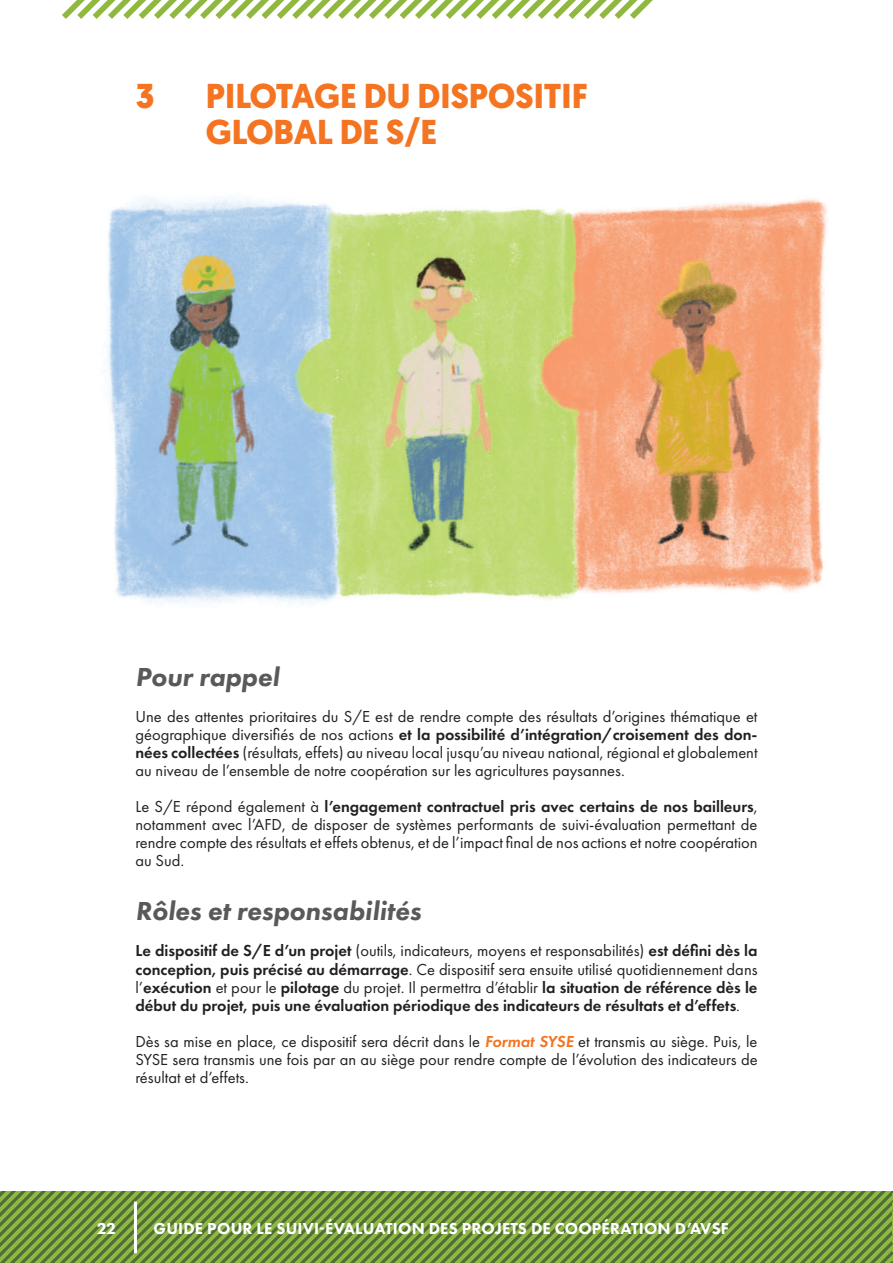
<style>
.page{position:relative;width:893px;height:1263px;background:#fff}
.page>*{position:absolute;margin:0;border:0;box-sizing:border-box;transform-origin:0 0}
.t1{font:700 34.5px/36.2px "Geomanist";color:#f47422}
.t2{font:italic 800 27px "Futura PT";color:#58595b}
.t3{font:16.5px/18px "Futura PT";color:#231f20;text-align:justify}
.t4{font:600 16.5px/18px "Futura PT";color:#231f20;text-align:justify}
.t5{font:800 16.5px "Futura PT";letter-spacing:.01em;color:#fff}
.s1{font-weight:600}
.s2{font-weight:400}
.s3{font-weight:600;font-style:italic;color:#f47422}
</style>
<div class="page">
<svg style="left:0;top:1192px;width:892px;height:71px;background:#72963b"></svg>
<hr style="left:892px;top:1192px;width:1px;height:71px;background:#bfbfbf">
<hr style="left:134px;top:1201px;width:3px;height:52px;background:#fff">
<svg style="left:62px;top:0;width:591px;height:19px"></svg>
<img style="left:108px;top:198px;width:720px;height:407px">
<h1 class="t1" style="left:135px;top:78px;width:20px">3</h1>
<h1 class="t1" style="left:206px;top:78px;width:383px">PILOTAGE DU DISPOSITIF<br>GLOBAL DE S/E</h1>
<h2 class="t2" style="left:135px;top:660px;width:145px">Pour rappel</h2>
<p class="t3" style="left:135px;top:707px;width:624px">Une des attentes prioritaires du S/E est de rendre compte des résultats d’origines thématique et géographique diversifiés de nos actions <span class="s1">et la possibilité d’intégration/croisement des don&shy;nées collectées</span> (résultats, effets) au niveau local jusqu’au niveau national, régional et globalement au niveau de l’ensemble de notre coopération sur les agricultures paysannes.</p>
<p class="t3" style="left:135px;top:797px;width:624px">Le S/E répond également à <span class="s1">l’engagement contractuel pris avec certains de nos bailleurs</span>, notamment avec l’AFD, de disposer de systèmes performants de suivi-évaluation permettant de rendre compte des résultats et effets obtenus, et de l’impact final de nos actions et notre coopération au Sud.</p>
<h2 class="t2" style="left:135px;top:894px;width:287px">Rôles et responsabilités</h2>
<p class="t4" style="left:135px;top:942px;width:624px">Le dispositif de S/E d’un projet <span class="s2">(outils, indicateurs, moyens et responsabilités)</span> est défini dès la conception, puis précisé au démarrage<span class="s2">. Ce dispositif sera ensuite utilisé quotidiennement dans l’</span>exécution <span class="s2">et pour le</span> pilotage <span class="s2">du projet. Il permettra d’établir</span> la situation de référence dès le début du projet, puis une évaluation périodique des indicateurs de résultats et d’effets<span class="s2">.</span></p>
<p class="t3" style="left:135px;top:1032px;width:624px">Dès sa mise en place, ce dispositif sera décrit dans le <span class="s3">Format SYSE</span> et transmis au siège. Puis, le SYSE sera transmis une fois par an au siège pour rendre compte de l’évolution des indicateurs de résultat et d’effets.</p>
<p class="t5" style="left:97px;top:1218px;width:21px">22</p>
<p class="t5" style="left:154px;top:1218px;width:577px">GUIDE POUR LE SUIVI-ÉVALUATION DES PROJETS DE COOPÉRATION D’AVSF</p>
</div>
